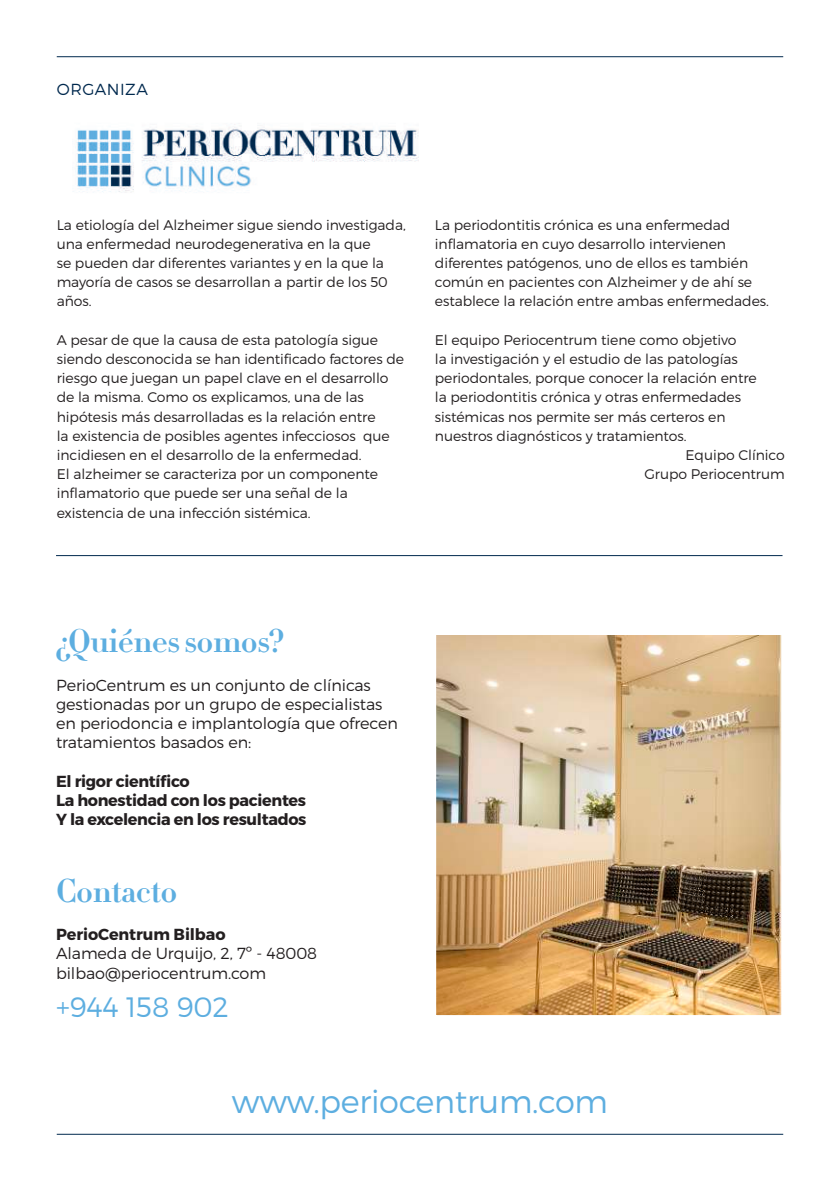
<style>
.page{position:relative;width:840px;height:1191px;background:#fff}
.page>*{position:absolute;margin:0;border:0;box-sizing:border-box;transform-origin:0 0}
.t1{font:32px "Didot HTF B06 Bold";letter-spacing:-.02em;color:#5daee0}
.t2{font:300 32px "Montserrat";letter-spacing:-.01em;color:#5daee0}
.t3{font:300 28px "Montserrat";letter-spacing:-.005em;color:#5daee0}
.t4{font:300 16px/19.2px "Montserrat";letter-spacing:-.005em;color:#231f20}
.t5{font:700 16px/19.2px "Montserrat";letter-spacing:-.02em;color:#231f20}
.t6{font:300 16px "Montserrat";letter-spacing:.03em;color:#00294e}
.t7{font:300 14px/19.2px "Montserrat";letter-spacing:-.005em;color:#231f20}
</style>
<div class="page">
<hr style="left:57px;top:56px;width:725px;height:1px;background:#00294e">
<hr style="left:56px;top:555px;width:726px;height:1px;background:#00294e">
<hr style="left:57px;top:1133px;width:725px;height:1px;background:#00294e">
<img style="left:73px;top:124px;width:346px;height:68px">
<img style="left:437px;top:636px;width:342px;height:378px">
<div style="left:434px;top:633px;width:348px;height:384px;border:2px solid #fff"></div>
<p class="t6" style="left:57px;top:80px;width:92px">ORGANIZA</p>
<p class="t7" style="left:57px;top:215px;width:350px">La etiología del Alzheimer sigue siendo investigada, una enfermedad neurodegenerativa en la que<br>se pueden dar diferentes variantes y en la que la mayoría de casos se desarrollan a partir de los 50 años.</p>
<p class="t7" style="left:57px;top:330px;width:348px">A pesar de que la causa de esta patología sigue siendo desconocida se han identificado factores de riesgo que juegan un papel clave en el desarrollo de la misma. Como os explicamos, una de las hipótesis más desarrolladas es la relación entre<br>la existencia de posibles agentes infecciosos que incidiesen en el desarrollo de la enfermedad.<br>El alzheimer se caracteriza por un componente inflamatorio que puede ser una señal de la existencia de una infección sistémica.</p>
<p class="t7" style="left:434px;top:215px;width:335px">La periodontitis crónica es una enfermedad inflamatoria en cuyo desarrollo intervienen diferentes patógenos, uno de ellos es también común en pacientes con Alzheimer y de ahí se establece la relación entre ambas enfermedades.</p>
<p class="t7" style="left:434px;top:330px;width:303px">El equipo Periocentrum tiene como objetivo</p>
<p class="t7" style="left:434px;top:349px;width:304px">la investigación y el estudio de las patologías</p>
<p class="t7" style="left:434px;top:368px;width:323px">periodontales, porque conocer la relación entre</p>
<p class="t7" style="left:434px;top:387px;width:307px">la periodontitis crónica y otras enfermedades</p>
<p class="t7" style="left:434px;top:407px;width:292px">sistémicas nos permite ser más certeros en</p>
<p class="t7" style="left:434px;top:426px;width:253px">nuestros diagnósticos y tratamientos.</p>
<p class="t7" style="left:685px;top:445px;width:100px">Equipo Clínico</p>
<p class="t7" style="left:644px;top:464px;width:142px">Grupo Periocentrum</p>
<h1 class="t1" style="left:56px;top:621px;width:229px">¿Quiénes somos?</h1>
<p class="t4" style="left:56px;top:675px;width:343px">PerioCentrum es un conjunto de clínicas gestionadas por un grupo de especialistas en periodoncia e implantología que ofrecen tratamientos basados en:</p>
<p class="t5" style="left:56px;top:771px;width:252px">El rigor científico<br>La honestidad con los pacientes<br>Y la excelencia en los resultados</p>
<h1 class="t1" style="left:56px;top:870px;width:123px">Contacto</h1>
<p class="t5" style="left:56px;top:925px;width:171px">PerioCentrum Bilbao</p>
<p class="t4" style="left:56px;top:944px;width:262px">Alameda de Urquijo, 2, 7º - 48008 bilbao@periocentrum.com</p>
<h2 class="t3" style="left:56px;top:990px;width:174px">+944 158 902</h2>
<h1 class="t2" style="left:232px;top:1082px;width:377px">www.periocentrum.com</h1>
</div>
